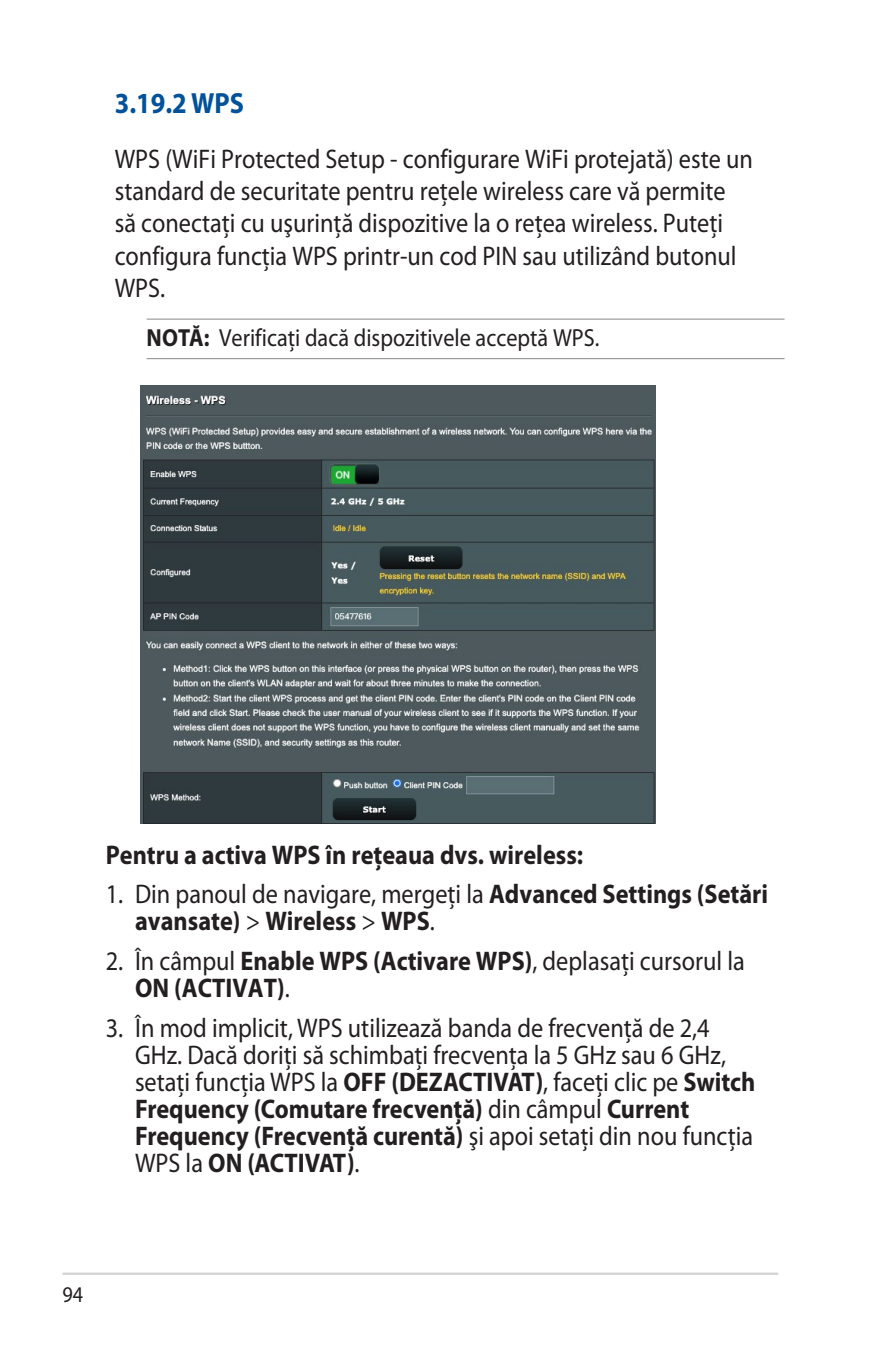
<style>
.page{position:relative;width:893px;height:1346px;background:#fff}
.page>*{position:absolute;margin:0;border:0;box-sizing:border-box;transform-origin:0 0}
.t1{font:700 29.25px "Myriad Pro";color:#01529a;scale:.9 1}
.t2{font:27px/27px "Myriad Pro";color:#231f20;scale:.9 1}
.t3{font:700 27px/27px "Myriad Pro";color:#231f20;scale:.9 1}
.t4{font:24.75px "Myriad Pro";color:#231f20;scale:.9 1}
.t5{font:22.5px "Myriad Pro";color:#231f20;scale:.9 1}
.s1{font-weight:700}
.s2{font-weight:400}
</style>
<div class="page">
<hr style="left:63px;top:1272px;width:715px;height:3px;background:#d1d2d4">
<hr style="left:147px;top:318px;width:637px;height:2px;background:#939598">
<hr style="left:147px;top:358px;width:637px;height:1px;background:#939598">
<img style="left:140px;top:385px;width:515px;height:439px">
<p class="t1" style="left:115px;top:87px;width:145px">3.19.2 WPS</p>
<p class="t2" style="left:115px;top:143px;width:711px;line-height:32.4px">WPS (WiFi Protected Setup - configurare WiFi protejată) este un standard de securitate pentru reţele wireless care vă permite să conectaţi cu uşurinţă dispozitive la o reţea wireless. Puteţi configura funcţia WPS printr-un cod PIN sau utilizând butonul WPS.</p>
<p class="t4" style="left:146px;top:325px;width:505px"><span class="s1">NOTĂ:</span> Verificaţi dacă dispozitivele acceptă WPS.</p>
<p class="t3" style="left:106px;top:841px;width:532px">Pentru a activa WPS în reţeaua dvs. wireless:</p>
<p class="t3" style="left:135px;top:881px;width:705px;text-indent:-29px"><span class="s2">1. Din panoul de navigare, mergeţi la</span> Advanced Settings (Setări avansate) <span class="s2">&gt;</span> Wireless <span class="s2">&gt;</span> WPS<span class="s2">.</span></p>
<p class="t3" style="left:135px;top:948px;width:679px;text-indent:-29px"><span class="s2">2. În câmpul</span> Enable WPS (Activare WPS)<span class="s2">, deplasaţi cursorul la<br></span>ON (ACTIVAT)<span class="s2">.</span></p>
<p class="t2" style="left:135px;top:1015px;width:691px;text-indent:-29px">3. În mod implicit, WPS utilizează banda de frecvenţă de 2,4<br>GHz. Dacă doriţi să schimbaţi frecvenţa la 5 GHz sau 6 GHz, setaţi funcţia WPS la <span class="s1">OFF (DEZACTIVAT)</span>, faceţi clic pe <span class="s1">Switch Frequency (Comutare frecvenţă)</span> din câmpul <span class="s1">Current Frequency (Frecvenţă curentă)</span> şi apoi setaţi din nou funcţia WPS la <span class="s1">ON (ACTIVAT)</span>.</p>
<p class="t5" style="left:63px;top:1282px;width:25px">94</p>
</div>
